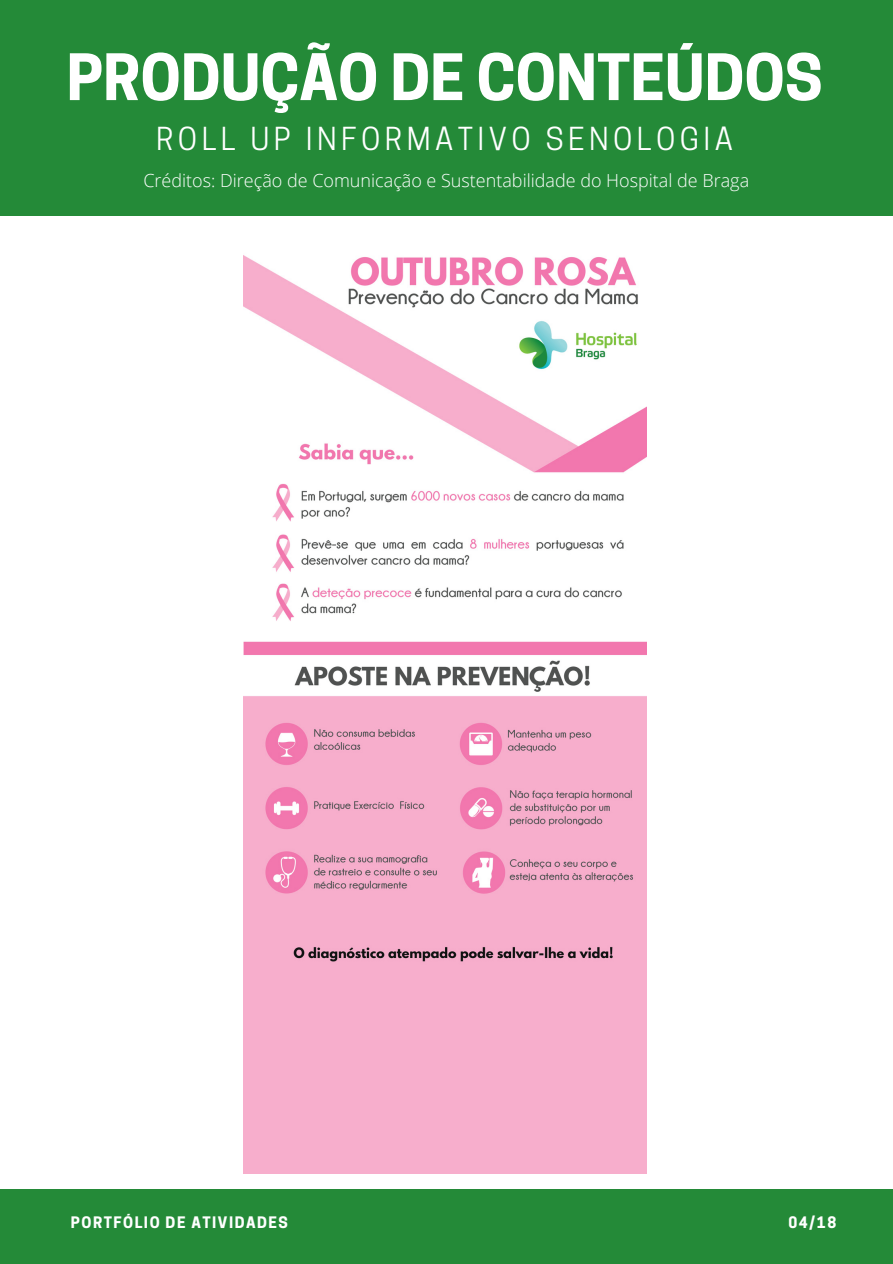
<style>
.page{position:relative;width:893px;height:1264px;background:#fff}
.page>*{position:absolute;margin:0;border:0;box-sizing:border-box;transform-origin:0 0}
.t1{font:700 60px "Cooper Hewitt";color:#fff}
.t2{font:29.85px "Cooper Hewitt";letter-spacing:.15em;color:#fff}
.t3{font:300 18px "Open Sans";color:#fff}
.t4{font:700 14.85px "Cooper Hewitt";letter-spacing:.1em;color:#fff}
</style>
<div class="page">
<div style="left:0;top:0;width:892px;height:216px;background:#248a38"></div>
<div style="left:0;top:1189px;width:892px;height:74px;background:#248a38"></div>
<img style="left:243px;top:255px;width:403px;height:918px">
<h3 class="t1" style="left:66px;top:55px;width:757px">PRODUÇÃO DE CONTEÚDOS</h3>
<p class="t2" style="left:156px;top:127px;width:578px">ROLL UP INFORMATIVO SENOLOGIA</p>
<p class="t3" style="left:143px;top:168px;width:607px">Créditos: Direção de Comunicação e Sustentabilidade do Hospital de Braga</p>
<h1 class="t4" style="left:71px;top:1217px;width:218px">PORTFÓLIO DE ATIVIDADES</h1>
<h2 class="t4" style="left:788px;top:1217px;width:49px">04/18</h2>
</div>
